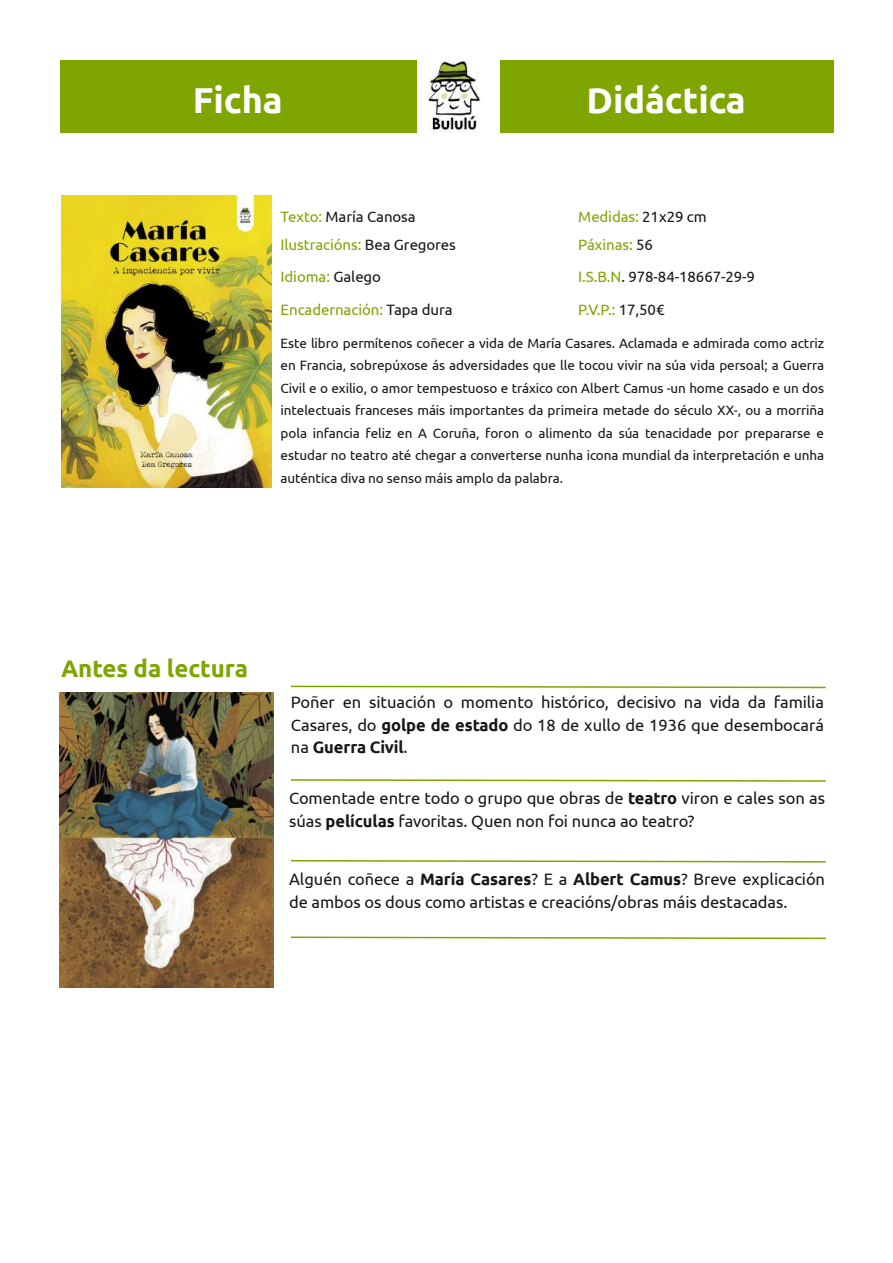
<style>
.page{position:relative;width:893px;height:1263px;background:#fff}
.page>*{position:absolute;margin:0;border:0;box-sizing:border-box;transform-origin:0 0}
.t1{font:700 36px "Ubuntu";letter-spacing:-.005em;color:#fff}
.t2{font:700 24px "Ubuntu";letter-spacing:-.005em;color:#7fa500}
.t3{font:16.5px/22.5px "Ubuntu";letter-spacing:-.005em;color:#171715}
.t4{font:15px "Ubuntu";letter-spacing:-.005em;color:#7fa500}
.t5{font:15px "Ubuntu";letter-spacing:-.005em;color:#171715}
.t6{font:13.5px/22.5px "Ubuntu";letter-spacing:-.005em;color:#171715;text-align:justify}
.s1{color:#7fa500}
.s2{color:#171715}
.s3{font-weight:700}
</style>
<div class="page">
<img style="left:428px;top:61px;width:56px;height:71px">
<img style="left:61px;top:196px;width:210px;height:292px">
<div style="left:61px;top:61px;width:356px;height:72px;background:#7fa500"></div>
<div style="left:500px;top:61px;width:334px;height:72px;background:#7fa500"></div>
<svg style="left:291px;top:685px;width:535px;height:4px"></svg>
<svg style="left:291px;top:860px;width:535px;height:3px"></svg>
<svg style="left:291px;top:779px;width:535px;height:3px"></svg>
<svg style="left:291px;top:936px;width:535px;height:4px"></svg>
<img style="left:60px;top:693px;width:213px;height:294px">
<h1 class="t1" style="left:193px;top:80px;width:91px">Ficha</h1>
<h1 class="t1" style="left:587px;top:80px;width:161px">Didáctica</h1>
<p class="t5" style="left:281px;top:208px;width:137px"><span class="s1">Texto:</span> María Canosa</p>
<p class="t4" style="left:578px;top:208px;width:130px">Medidas: <span class="s2">21x29 cm</span></p>
<p class="t4" style="left:281px;top:236px;width:177px">Ilustracións: <span class="s2">Bea Gregores</span></p>
<p class="t4" style="left:578px;top:236px;width:76px">Páxinas: <span class="s2">56</span></p>
<p class="t4" style="left:281px;top:268px;width:102px">Idioma: <span class="s2">Galego</span></p>
<p class="t5" style="left:578px;top:268px;width:178px"><span class="s1">I.S.B.N</span>. 978-84-18667-29-9</p>
<p class="t4" style="left:281px;top:301px;width:173px">Encadernación: <span class="s2">Tapa dura</span></p>
<p class="t4" style="left:578px;top:301px;width:88px">P.V.P.: <span class="s2">17,50€</span></p>
<p class="t6" style="left:281px;top:332px;width:545px">Este libro permítenos coñecer a vida de María Casares. Aclamada e admirada como actriz en Francia, sobrepúxose ás adversidades que lle tocou vivir na súa vida persoal; a Guerra Civil e o exilio, o amor tempestuoso e tráxico con Albert Camus -un home casado e un dos intelectuais franceses máis importantes da primeira metade do século XX-, ou a morriña pola infancia feliz en A Coruña, foron o alimento da súa tenacidade por prepararse e estudar no teatro até chegar a converterse nunha icona mundial da interpretación e unha auténtica diva no senso máis amplo da palabra.</p>
<h2 class="t2" style="left:61px;top:654px;width:188px">Antes da lectura</h2>
<p class="t3" style="left:291px;top:691px;width:534px;text-align:justify">Poñer en situación o momento histórico, decisivo na vida da familia Casares, do <span class="s3">golpe de estado</span> do 18 de xullo de 1936 que desembocará na <span class="s3">Guerra Civil</span>.</p>
<p class="t3" style="left:289px;top:787px;width:537px">Comentade entre todo o grupo que obras de <span class="s3">teatro</span> viron e cales son as súas <span class="s3">películas</span> favoritas. Quen non foi nunca ao teatro?</p>
<p class="t3" style="left:289px;top:868px;width:537px">Alguén coñece a <span class="s3">María Casares</span>? E a <span class="s3">Albert Camus</span>? Breve explicación de ambos os dous como artistas e creacións/obras máis destacadas.</p>
</div>
